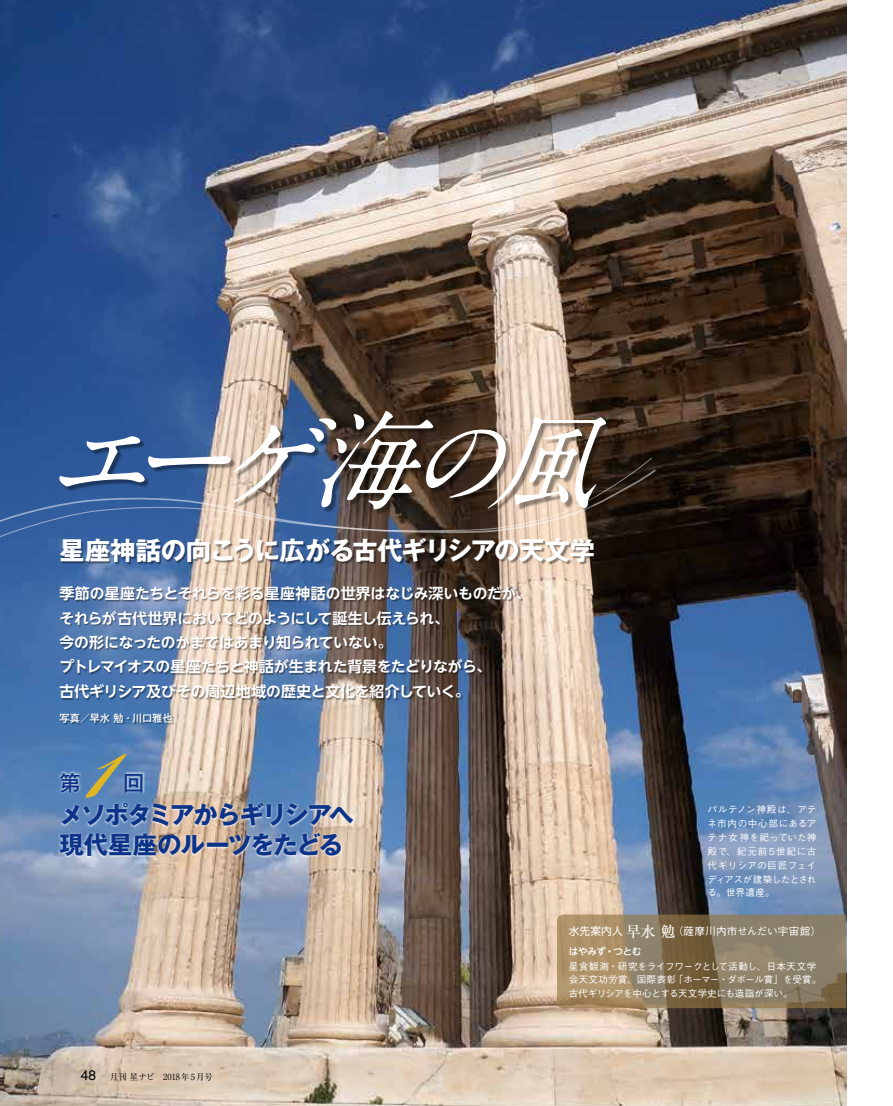
<style>
.page{position:relative;width:893px;height:1106px;background:#fff}
.page>*{position:absolute;margin:0;border:0;box-sizing:border-box;transform-origin:0 0}
.t1{font:700 25.35px "Gothic MB101 Pro";letter-spacing:-.03em;color:#fff}
.t2{font:700 24.45px/29.7px "Gothic MB101 Pro";letter-spacing:-.06em;color:#0c3388}
.t3{font:500 21.3px "Gothic MB101 Pro";color:#0c3388}
.t4{font:700 14.85px/24.5px "UD Shin Go NT Pro De";letter-spacing:-.02em;color:#fff}
.t5{font:500 10.65px "Gothic BBB Pro";letter-spacing:.01em;color:#fff}
.t6{font:500 10.05px "Gothic MB101 Pro";letter-spacing:.005em;color:#fff}
.t7{font:500 9.6px/13.8px "Gothic BBB Pro";letter-spacing:-.005em;color:#fff;text-align:justify}
.t8{font:500 9.6px "UD Shin Go NT Pro";letter-spacing:-.04em;color:#fff}
.t9{font:8.55px "Ryumin Pro";color:#000}
.s1{font-family:"Helvetica";font-size:13.8px}
.s2{font-family:"UD Shin Go Pro";font-weight:400}
.s3{font-family:"Ryumin Pro";font-size:14.85px}
</style>
<div class="page">
<img style="left:0;top:0;width:846px;height:1106px">
<svg style="left:557px;top:914px;width:289px;height:94px;background:#8f7d5f"></svg>
<svg style="left:0;top:457px;width:653px;height:89px;background:#586278"></svg>
<div style="left:61px;top:586px;width:462px;height:115px;background:#000;opacity:.4"></div>
<svg style="left:58px;top:770px;width:88px;height:24px"></svg>
<svg style="left:84px;top:754px;width:43px;height:44px;background:#728d9b"></svg>
<div style="left:61px;top:412px;width:550px;height:102px;background:#000;opacity:.4"></div>
<svg style="left:48px;top:411px;width:575px;height:98px"></svg>
<div style="left:61px;top:539px;width:535px;height:26px;background:#000;opacity:.4"></div>
<svg style="left:58px;top:801px;width:298px;height:57px;background:#babec6"></svg>
<div style="left:61px;top:713px;width:113px;height:11px;background:#000;opacity:.4"></div>
<h1 class="t1" style="left:60px;top:529px;width:537px">星座神話の向こうに広がる古代ギリシアの天文学</h1>
<h3 class="t4" style="left:60px;top:581px;width:473px">季節の星座たちとそれらを彩る星座神話の世界はなじみ深いものだが、それらが古代世界においてどのようにして誕生し伝えられ、<br>今の形になったのかまではあまり知られていない。<br>プトレマイオスの星座たちと神話が生まれた背景をたどりながら、<br>古代ギリシア及びその周辺地域の歴史と文化を紹介していく。</h3>
<p class="t6" style="left:60px;top:710px;width:115px">写真／早水 勉・川口雅也</p>
<h3 class="t3" style="left:60px;top:764px;width:87px">第　　回</h3>
<h2 class="t2" style="left:60px;top:797px;width:296px">メソポタミアからギリシアへ現代星座のルーツをたどる</h2>
<p class="t9" style="left:81px;top:1069px;width:134px"><span class="s1">48</span> 月刊 星ナビ　2018年5月号</p>
<p class="t7" style="left:707px;top:801px;width:111px">パルテノン神殿は、アテネ市内の中心部にあるアテナ女神を祀っていた神殿で、紀元前5世紀に古代ギリシアの巨匠フェイディアスが建築したとされる。世界遺産。</p>
<p class="t5" style="left:569px;top:922px;width:254px"><span class="s2">水先案内人</span><span class="s3">早水 勉</span>（薩摩川内市せんだい宇宙館）</p>
<p class="t8" style="left:569px;top:943px;width:74px">はやみず・つとむ</p>
<p class="t7" style="left:569px;top:957px;width:254px;text-align:left">星食観測・研究をライフワークとして活動し、日本天文学会天文功労賞、国際表彰「ホーマー・ダボール賞」を受賞。古代ギリシアを中心とする天文学史にも造詣が深い。</p>
</div>
